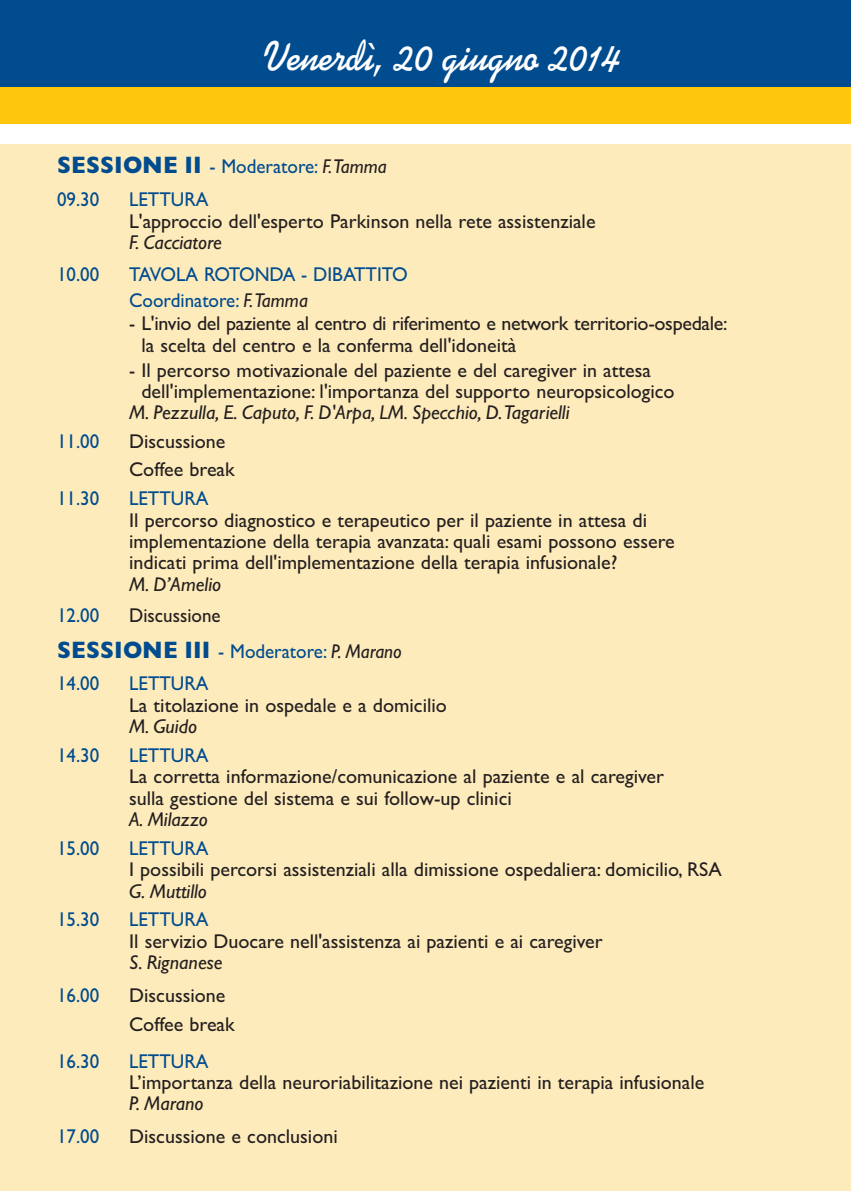
<style>
.page{position:relative;width:851px;height:1191px;background:#fff}
.page>*{position:absolute;margin:0;border:0;box-sizing:border-box;transform-origin:0 0}
.t1{font:700 48px "Swing";color:#fff;scale:.9 1}
.t2{font:20px/21.4px "Gill Sans";color:#231f20}
.t3{font:20px/21.4px "Gill Sans";color:#231f20;scale:.95 1}
.t4{font:20px/33.6px "Gill Sans";color:#004c8f;scale:.95 1}
.t5{font:italic 20px "Gill Sans";color:#231f20}
.s1{font-weight:700;font-size:24px}
.s2{font-style:italic;color:#231f20}
.s3{color:#231f20}
</style>
<div class="page">
<div style="left:0;top:0;width:850px;height:87px;background:#004c8f"></div>
<div style="left:0;top:87px;width:850px;height:37px;background:#fec70c"></div>
<div style="left:0;top:144px;width:850px;height:1047px;background:#feebbb"></div>
<h1 class="t1" style="left:260px;top:26px;width:401px">Venerdì, 20 giugno 2014</h1>
<p class="t4" style="left:57px;top:149px;width:348px"><span class="s1">SESSIONE II</span> - Moderatore: <span class="s2">F.Tamma<br></span>09.30</p>
<p class="t4" style="left:129px;top:182px;width:85px">LETTURA</p>
<p class="t2" style="left:129px;top:210px;width:468px">L'approccio dell'esperto Parkinson nella rete assistenziale</p>
<p class="t5" style="left:129px;top:230px;width:94px">F. Cacciatore</p>
<p class="t4" style="left:57px;top:258px;width:46px">10.00</p>
<p class="t4" style="left:129px;top:262px;width:295px;line-height:25.6px">TAVOLA ROTONDA - DIBATTITO<br>Coordinatore: <span class="s2">F.Tamma</span></p>
<p class="t3" style="left:141px;top:313px;width:618px;text-indent:-12px">- L'invio del paziente al centro di riferimento e network territorio-ospedale: la scelta del centro e la conferma dell'idoneità</p>
<p class="t3" style="left:141px;top:359px;width:562px;text-indent:-12px">- Il percorso motivazionale del paziente e del caregiver in attesa dell'implementazione: l'importanza del supporto neuropsicologico</p>
<p class="t5" style="left:129px;top:400px;width:442px">M. Pezzulla, E. Caputo, F. D'Arpa, LM. Specchio, D.Tagarielli</p>
<p class="t4" style="left:57px;top:424px;width:46px">11.00</p>
<p class="t2" style="left:129px;top:426px;width:107px;line-height:28.8px">Discussione<br>Coffee break</p>
<p class="t4" style="left:57px;top:481px;width:46px">11.30</p>
<p class="t4" style="left:129px;top:481px;width:85px">LETTURA</p>
<p class="t2" style="left:129px;top:509px;width:547px">Il percorso diagnostico e terapeutico per il paziente in attesa di implementazione della terapia avanzata: quali esami possono essere indicati prima dell'implementazione della terapia infusionale?</p>
<p class="t5" style="left:129px;top:572px;width:93px">M. D’Amelio</p>
<p class="t4" style="left:57px;top:598px;width:46px">12.00</p>
<p class="t4" style="left:57px;top:596px;width:364px;line-height:36.2px;text-indent:72px"><span class="s3">Discussione<br></span><span class="s1">SESSIONE III</span> - Moderatore: <span class="s2">P. Marano</span></p>
<p class="t4" style="left:57px;top:666px;width:46px">14.00</p>
<p class="t4" style="left:129px;top:666px;width:85px">LETTURA</p>
<p class="t2" style="left:129px;top:694px;width:319px">La titolazione in ospedale e a domicilio</p>
<p class="t5" style="left:129px;top:714px;width:69px">M. Guido</p>
<p class="t4" style="left:57px;top:738px;width:46px">14.30</p>
<p class="t4" style="left:129px;top:738px;width:85px">LETTURA</p>
<p class="t2" style="left:129px;top:765px;width:536px">La corretta informazione/comunicazione al paziente e al caregiver sulla gestione del sistema e sui follow-up clinici</p>
<p class="t5" style="left:129px;top:807px;width:80px">A. Milazzo</p>
<p class="t4" style="left:57px;top:831px;width:46px">15.00</p>
<p class="t4" style="left:129px;top:831px;width:85px">LETTURA</p>
<p class="t2" style="left:129px;top:858px;width:594px">I possibili percorsi assistenziali alla dimissione ospedaliera: domicilio, RSA</p>
<p class="t5" style="left:129px;top:879px;width:79px">G. Muttillo</p>
<p class="t4" style="left:57px;top:902px;width:46px">15.30</p>
<p class="t4" style="left:129px;top:902px;width:85px">LETTURA</p>
<p class="t2" style="left:129px;top:930px;width:475px">Il servizio Duocare nell'assistenza ai pazienti e ai caregiver</p>
<p class="t5" style="left:129px;top:950px;width:95px">S. Rignanese</p>
<p class="t4" style="left:57px;top:978px;width:46px">16.00</p>
<p class="t2" style="left:129px;top:980px;width:107px;line-height:28.8px">Discussione<br>Coffee break</p>
<p class="t4" style="left:57px;top:1044px;width:46px">16.30</p>
<p class="t4" style="left:129px;top:1044px;width:85px">LETTURA</p>
<p class="t2" style="left:129px;top:1071px;width:576px">L’importanza della neuroriabilitazione nei pazienti in terapia infusionale</p>
<p class="t5" style="left:129px;top:1091px;width:76px">P. Marano</p>
<p class="t4" style="left:57px;top:1119px;width:46px">17.00</p>
<p class="t2" style="left:129px;top:1125px;width:210px">Discussione e conclusioni</p>
</div>
